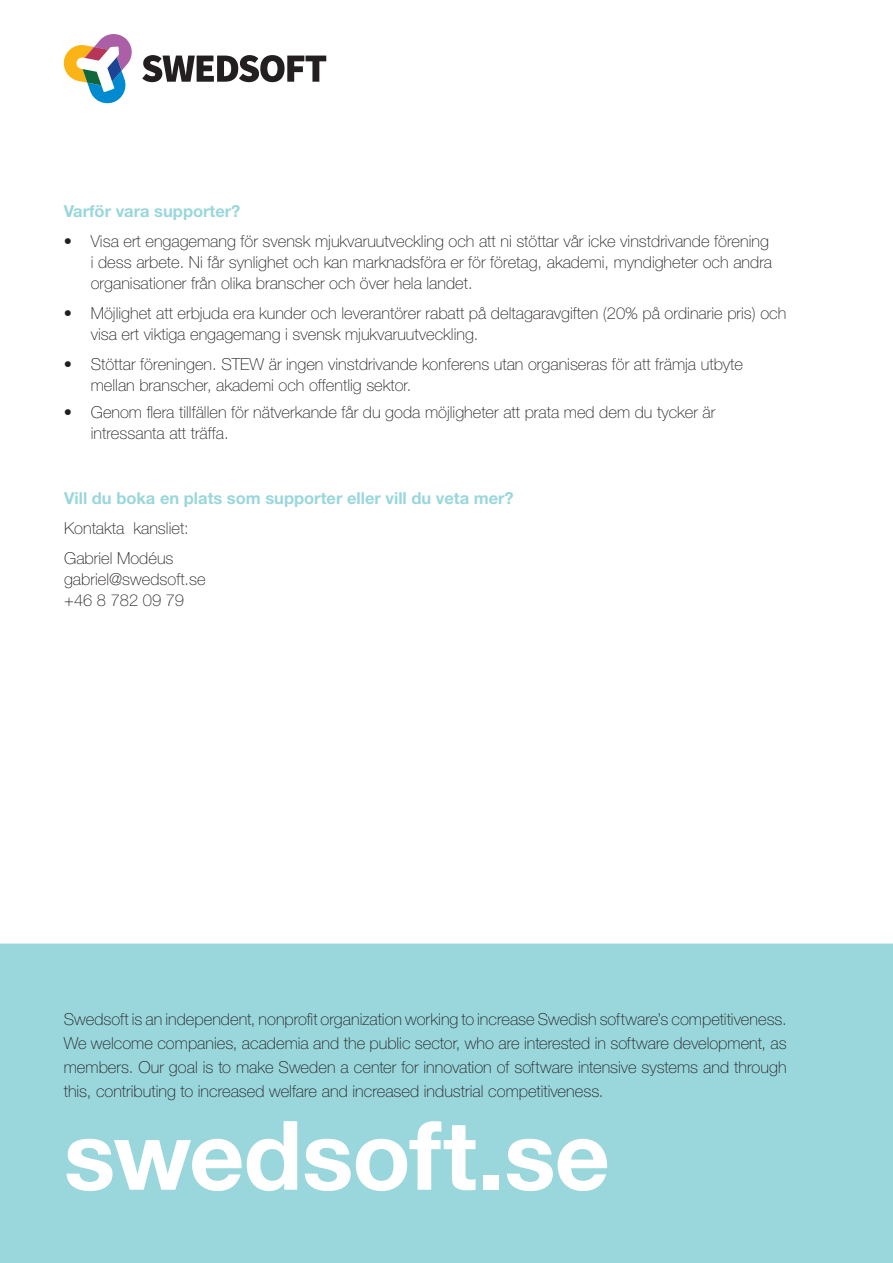
<style>
.page{position:relative;width:893px;height:1263px;background:#fff}
.page>*{position:absolute;margin:0;border:0;box-sizing:border-box;transform-origin:0 0}
.t1{font:700 96px "Helvetica Neue LT Std";letter-spacing:-.01em;color:#fff}
.t2{font:100 16.5px/21px "Helvetica Neue LT Std";color:#231f20}
.t3{font:700 16.5px "Helvetica Neue LT Std";color:#99d7dc}
</style>
<div class="page">
<div style="left:0;top:943px;width:893px;height:320px;background:#99d7dc"></div>
<svg style="left:142px;top:55px;width:184px;height:27px"></svg>
<svg style="left:64px;top:34px;width:68px;height:69px"></svg>
<p class="t3" style="left:64px;top:201px;width:178px">Varför vara supporter?</p>
<p class="t2" style="left:91px;top:231px;width:683px;text-indent:-27px">• Visa ert engagemang för svensk mjukvaruutveckling och att ni stöttar vår icke vinstdrivande förening i dess arbete. Ni får synlighet och kan marknadsföra er för företag, akademi, myndigheter och andra organisationer från olika branscher och över hela landet.</p>
<p class="t2" style="left:91px;top:303px;width:697px;text-indent:-27px">• Möjlighet att erbjuda era kunder och leverantörer rabatt på deltagaravgiften (20% på ordinarie pris) och visa ert viktiga engagemang i svensk mjukvaruutveckling.</p>
<p class="t2" style="left:91px;top:354px;width:654px;text-indent:-27px">• Stöttar föreningen. STEW är ingen vinstdrivande konferens utan organiseras för att främja utbyte mellan branscher, akademi och offentlig sektor.</p>
<p class="t2" style="left:91px;top:402px;width:626px;text-indent:-27px">• Genom flera tillfällen för nätverkande får du goda möjligheter att prata med dem du tycker är intressanta att träffa.</p>
<p class="t3" style="left:64px;top:488px;width:451px">Vill du boka en plats som supporter eller vill du veta mer?</p>
<p class="t2" style="left:64px;top:513px;width:126px;line-height:30px">Kontakta kansliet:<br>Gabriel Modéus</p>
<p class="t2" style="left:64px;top:568px;width:143px">gabriel@swedsoft.se +46 8 782 09 79</p>
<p class="t2" style="left:64px;top:1007px;width:724px;line-height:24px;text-align:justify">Swedsoft is an independent, nonprofit organization working to increase Swedish software’s competitiveness.<br>We welcome companies, academia and the public sector, who are interested in software development, as members. Our goal is to make Sweden a center for innovation of software intensive systems and through this, contributing to increased welfare and increased industrial competitiveness.</p>
<h1 class="t1" style="left:64px;top:1096px;width:548px">swedsoft.se</h1>
</div>
